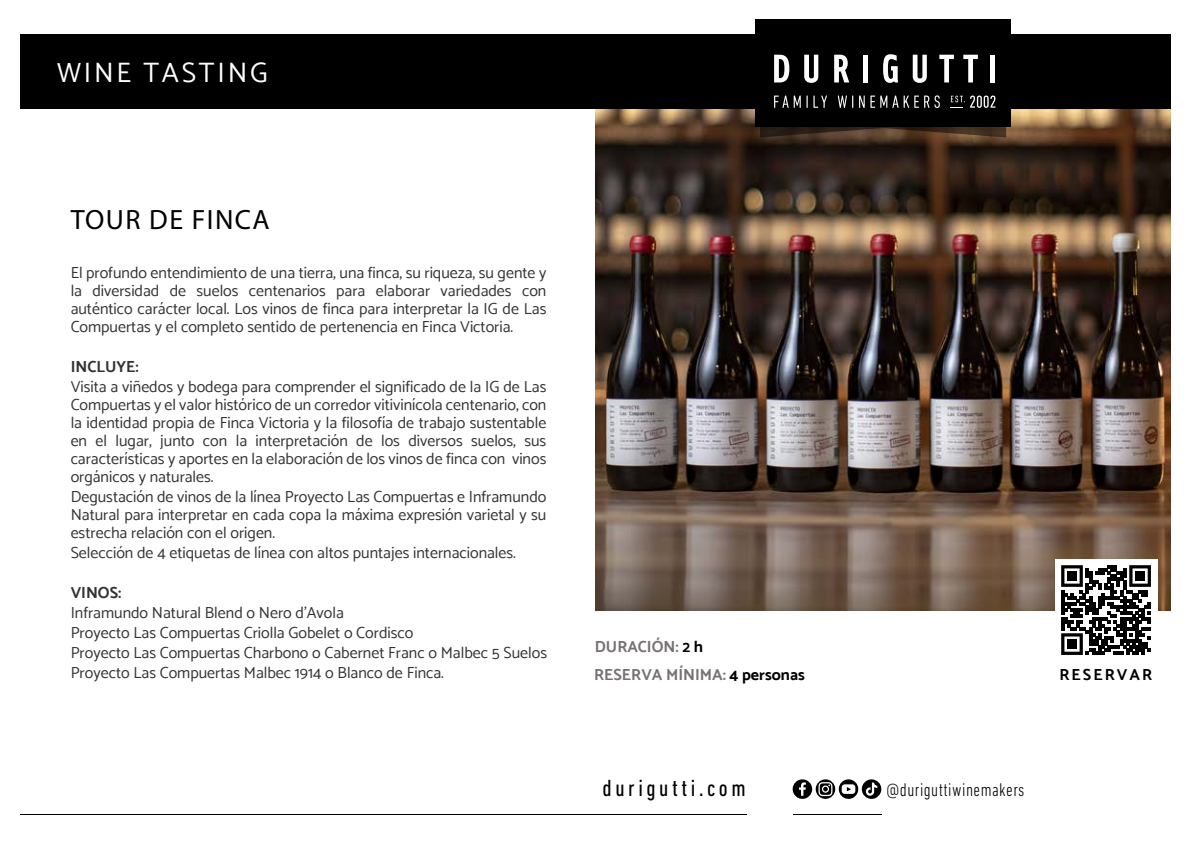
<style>
.page{position:relative;width:1191px;height:842px;background:#fff}
.page>*{position:absolute;margin:0;border:0;box-sizing:border-box;transform-origin:0 0}
.t1{font:28px "Myriad Pro";letter-spacing:.05em;color:#000}
.t2{font:28px "Catamaran";letter-spacing:.1em;color:#fff}
.t3{font:condensed 23.8px "DIN Next LT Pro";letter-spacing:.15em;color:#000}
.t4{font:300 condensed 18.8px "DIN Next LT Pro";letter-spacing:.025em;color:#000}
.t5{font:16px/18px "Catamaran";color:#333;text-align:justify}
.t6{font:700 16px "Catamaran";color:#777176}
.t7{font:700 16px "Catamaran";color:#333}
.t8{font:700 16px "Catamaran";letter-spacing:.13em;color:#000}
.s1{color:#000}
</style>
<div class="page">
<img style="left:595px;top:109px;width:576px;height:501px">
<div style="left:1055px;top:559px;width:102px;height:102px;background:#fff"></div>
<svg style="left:1061px;top:565px;width:90px;height:90px"></svg>
<div style="left:1067px;top:571px;width:9px;height:9px;background:#000"></div>
<div style="left:1135px;top:571px;width:9px;height:9px;background:#000"></div>
<div style="left:1067px;top:639px;width:9px;height:10px;background:#000"></div>
<div style="left:20px;top:34px;width:1151px;height:75px;background:#000"></div>
<svg style="left:760px;top:127px;width:246px;height:10px;background:#473223"></svg>
<div style="left:755px;top:20px;width:255px;height:107px;background:#000"></div>
<svg style="left:939px;top:55px;width:15px;height:27px"></svg>
<div style="left:990px;top:55px;width:5px;height:27px;background:#fff"></div>
<svg style="left:912px;top:55px;width:15px;height:28px"></svg>
<svg style="left:963px;top:55px;width:15px;height:27px"></svg>
<svg style="left:834px;top:55px;width:15px;height:27px"></svg>
<svg style="left:883px;top:54px;width:15px;height:29px"></svg>
<svg style="left:804px;top:55px;width:14px;height:28px"></svg>
<div style="left:863px;top:55px;width:5px;height:27px;background:#fff"></div>
<svg style="left:774px;top:55px;width:15px;height:27px"></svg>
<svg style="left:774px;top:96px;width:26px;height:12px"></svg>
<svg style="left:806px;top:96px;width:1px;height:12px"></svg>
<svg style="left:813px;top:96px;width:14px;height:12px"></svg>
<svg style="left:837px;top:96px;width:16px;height:12px"></svg>
<svg style="left:859px;top:96px;width:5px;height:12px"></svg>
<svg style="left:870px;top:95px;width:69px;height:13px"></svg>
<svg style="left:951px;top:96px;width:44px;height:12px"></svg>
<svg style="left:792px;top:779px;width:89px;height:20px"></svg>
<hr style="left:792px;top:813px;width:89px;height:1px;background:#000">
<hr style="left:20px;top:813px;width:726px;height:1px;background:#000">
<h1 class="t2" style="left:57px;top:56px;width:212px">WINE TASTING</h1>
<h1 class="t1" style="left:71px;top:202px;width:200px">TOUR DE FINCA</h1>
<p class="t5" style="left:71px;top:263px;width:477px">El profundo entendimiento de una tierra, una finca, su riqueza, su gente y la diversidad de suelos centenarios para elaborar variedades con auténtico carácter local. Los vinos de finca para interpretar la IG de Las Compuertas y el completo sentido de pertenencia en Finca Victoria.</p>
<p class="t7" style="left:71px;top:357px;width:70px">INCLUYE:</p>
<p class="t5" style="left:71px;top:377px;width:477px">Visita a viñedos y bodega para comprender el significado de la IG de Las Compuertas y el valor histórico de un corredor vitivinícola centenario, con la identidad propia de Finca Victoria y la filosofía de trabajo sustentable en el lugar, junto con la interpretación de los diversos suelos, sus características y aportes en la elaboración de los vinos de finca con vinos orgánicos y naturales.</p>
<p class="t5" style="left:71px;top:487px;width:477px">Degustación de vinos de la línea Proyecto Las Compuertas e Inframundo Natural para interpretar en cada copa la máxima expresión varietal y su estrecha relación con el origen.</p>
<p class="t5" style="left:71px;top:543px;width:447px">Selección de 4 etiquetas de línea con altos puntajes internacionales.</p>
<p class="t7" style="left:71px;top:583px;width:52px">VINOS:</p>
<p class="t5" style="left:71px;top:602px;width:478px;line-height:20px;text-align:left">Inframundo Natural Blend o Nero d’Avola<br>Proyecto Las Compuertas Criolla Gobelet o Cordisco<br>Proyecto Las Compuertas Charbono o Cabernet Franc o Malbec 5 Suelos Proyecto Las Compuertas Malbec 1914 o Blanco de Finca.</p>
<p class="t6" style="left:595px;top:636px;width:110px">DURACIÓN: <span class="s1">2 h</span></p>
<p class="t6" style="left:594px;top:665px;width:212px">RESERVA MÍNIMA: <span class="s1">4 personas</span></p>
<p class="t8" style="left:1059px;top:665px;width:94px">RESERVAR</p>
<h2 class="t3" style="left:602px;top:775px;width:144px">durigutti.com</h2>
<p class="t4" style="left:886px;top:778px;width:139px">@duriguttiwinemakers</p>
</div>
